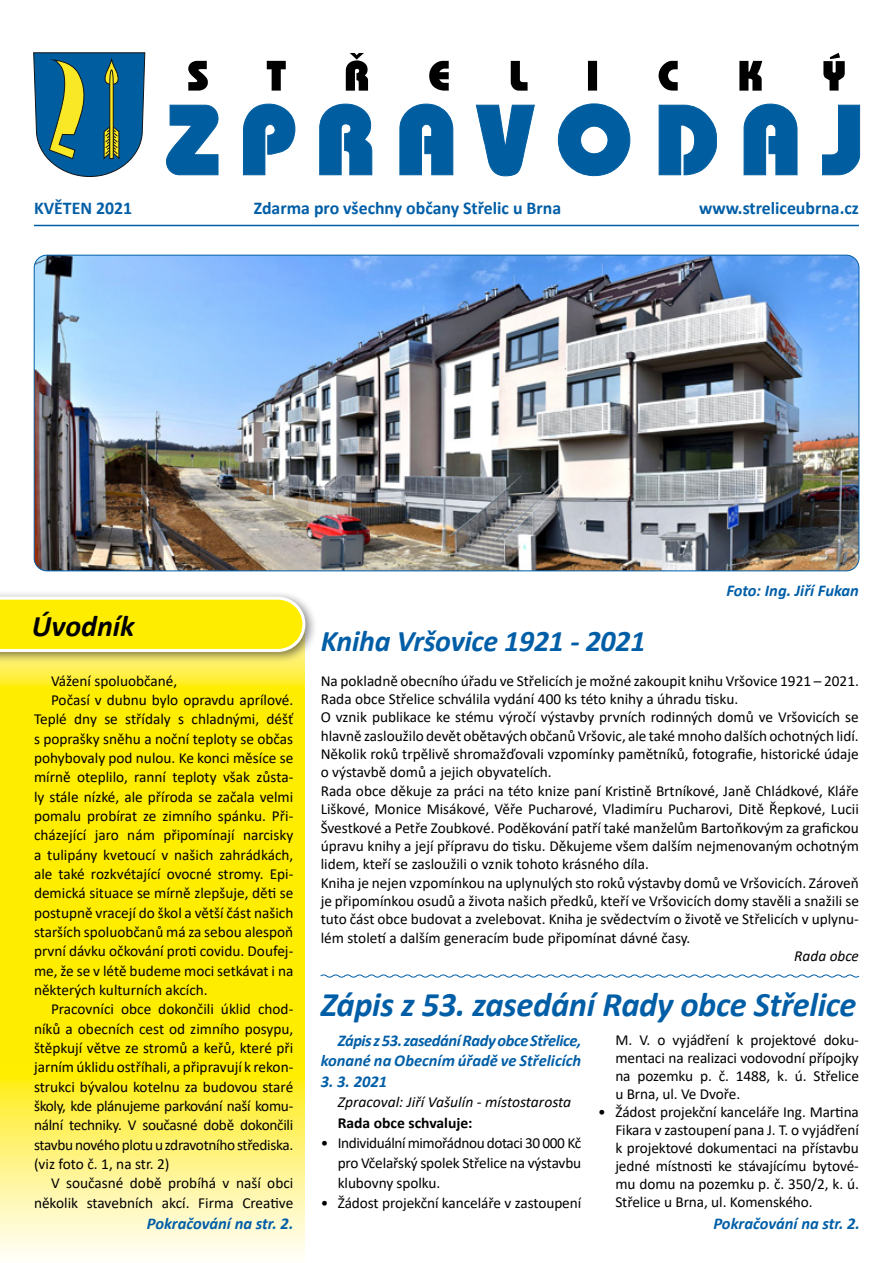
<style>
.page{position:relative;width:893px;height:1263px;background:#fff}
.page>*{position:absolute;margin:0;border:0;box-sizing:border-box;transform-origin:0 0}
.t1{font:italic 700 34.5px "Calibri";letter-spacing:-.01em;color:#005ea7}
.t2{font:italic 700 30px "Calibri";letter-spacing:-.01em;color:#005ea7}
.t3{font:italic 700 30px "Calibri";color:#000}
.t4{font:700 18px "Calibri";color:#005ea7}
.t5{font:italic 700 16.5px/20.4px "Calibri";color:#005ea7;text-align:right}
.t6{font:15.3px/18.3px "Calibri";color:#000;text-align:justify}
.t7{font:15.3px "Calibri";letter-spacing:-.02em;color:#000}
.t8{font:italic 15.3px "Calibri";color:#000}
.t9{font:700 15.3px "Calibri";color:#000}
</style>
<div class="page">
<svg style="left:0;top:664px;width:304px;height:594px;background:#ffef2c"></svg>
<div style="left:0;top:590px;width:317px;height:74px;background:#000;opacity:.5"></div>
<svg style="left:0;top:597px;width:305px;height:55px;background:#fdee1e"></svg>
<svg style="left:188px;top:53px;width:657px;height:38px"></svg>
<svg style="left:166px;top:104px;width:694px;height:72px"></svg>
<svg style="left:33px;top:52px;width:112px;height:125px;background:#407d8e"></svg>
<hr style="left:34px;top:225px;width:825px;height:1px;background:#005ea7">
<img style="left:34px;top:255px;width:825px;height:316px">
<svg style="left:320px;top:974px;width:540px;height:4px"></svg>
<p class="t4" style="left:34px;top:196px;width:100px">KVĚTEN 2021</p>
<p class="t4" style="left:254px;top:196px;width:309px">Zdarma pro všechny občany Střelic u Brna</p>
<p class="t4" style="left:699px;top:196px;width:161px">www.streliceubrna.cz</p>
<h2 class="t3" style="left:32px;top:604px;width:104px">Úvodník</h2>
<p class="t6" style="left:51px;top:671px;width:128px">Vážení spoluobčané,</p>
<p class="t6" style="left:51px;top:690px;width:244px">Počasí v dubnu bylo opravdu aprílové.</p>
<p class="t6" style="left:34px;top:710px;width:261px">Teplé dny se střídaly s chladnými, déšť</p>
<p class="t6" style="left:34px;top:729px;width:261px">s poprašky sněhu a noční teploty se občas</p>
<p class="t6" style="left:34px;top:748px;width:261px">pohybovaly pod nulou. Ke konci měsíce se</p>
<p class="t6" style="left:34px;top:768px;width:261px">mírně oteplilo, ranní teploty však zůsta-</p>
<p class="t6" style="left:34px;top:787px;width:261px">ly stále nízké, ale příroda se začala velmi</p>
<p class="t6" style="left:34px;top:806px;width:261px">pomalu probírat ze zimního spánku. Při-</p>
<p class="t6" style="left:34px;top:826px;width:261px">cházející jaro nám připomínají narcisky</p>
<p class="t6" style="left:34px;top:845px;width:261px">a tulipány kvetoucí v našich zahrádkách,</p>
<p class="t6" style="left:34px;top:864px;width:261px">ale také rozkvétající ovocné stromy. Epi-</p>
<p class="t6" style="left:34px;top:884px;width:261px">demická situace se mírně zlepšuje, děti se</p>
<p class="t6" style="left:34px;top:903px;width:261px">postupně vracejí do škol a větší část našich</p>
<p class="t6" style="left:34px;top:922px;width:261px">starších spoluobčanů má za sebou alespoň</p>
<p class="t6" style="left:34px;top:942px;width:261px">první dávku očkování proti covidu. Doufej-</p>
<p class="t6" style="left:34px;top:961px;width:261px">me, že se v létě budeme moci setkávat i na</p>
<p class="t6" style="left:34px;top:980px;width:175px">některých kulturních akcích.</p>
<p class="t6" style="left:51px;top:1000px;width:244px">Pracovníci obce dokončili úklid chod-</p>
<p class="t6" style="left:34px;top:1019px;width:261px">níků a obecních cest od zimního posypu,</p>
<p class="t6" style="left:34px;top:1038px;width:261px">štěpkují větve ze stromů a keřů, které při</p>
<p class="t6" style="left:34px;top:1058px;width:261px">jarním úklidu ostříhali, a připravují k rekon-</p>
<p class="t6" style="left:34px;top:1077px;width:261px">strukci bývalou kotelnu za budovou staré</p>
<p class="t7" style="left:34px;top:1095px;width:261px">školy, kde plánujeme parkování naší komu-</p>
<p class="t7" style="left:34px;top:1115px;width:261px">nální techniky. V současné době dokončili</p>
<p class="t7" style="left:34px;top:1134px;width:261px">stavbu nového plotu uzdravotního střediska.</p>
<p class="t6" style="left:34px;top:1154px;width:137px">(viz foto č. 1, na str. 2)</p>
<p class="t6" style="left:51px;top:1174px;width:244px">V současné době probíhá v naší obci</p>
<p class="t6" style="left:34px;top:1193px;width:261px">několik stavebních akcí. Firma Creative</p>
<h2 class="t2" style="left:321px;top:620px;width:326px">Kniha Vršovice 1921 - 2021</h2>
<p class="t5" style="left:726px;top:580px;width:134px">Foto: Ing. Jiří Fukan</p>
<p class="t6" style="left:321px;top:671px;width:540px;text-align:left">Na pokladně obecního úřadu ve Střelicích je možné zakoupit knihu Vršovice 1921 – 2021.<br>Rada obce Střelice schválila vydání 400 ks této knihy a úhradu tisku.<br>O vznik publikace ke stému výročí výstavby prvních rodinných domů ve Vršovicích se hlavně zasloužilo devět obětavých občanů Vršovic, ale také mnoho dalších ochotných lidí.<br>Několik roků trpělivě shromažďovali vzpomínky pamětníků, fotografie, historické údaje o výstavbě domů a jejich obyvatelích.<br>Rada obce děkuje za práci na této knize paní Kristině Brtníkové, Janě Chládkové, Kláře Liškové, Monice Misákové, Věře Pucharové, Vladimíru Pucharovi, Ditě Řepkové, Lucii Švestkové a Petře Zoubkové. Poděkování patří také manželům Bartoňkovým za grafickou úpravu knihy a její přípravu do tisku. Děkujeme všem dalším nejmenovaným ochotným lidem, kteří se zasloužili o vznik tohoto krásného díla.<br>Kniha je nejen vzpomínkou na uplynulých sto roků výstavby domů ve Vršovicích. Zároveň je připomínkou osudů a života našich předků, kteří ve Vršovicích domy stavěli a snažili se tuto část obce budovat a zvelebovat. Kniha je svědectvím o životě ve Střelicích v uplynu&shy;lém století a dalším generacím bude připomínat dávné časy.</p>
<p class="t8" style="left:794px;top:945px;width:66px">Rada obce</p>
<h1 class="t1" style="left:321px;top:980px;width:537px">Zápis z 53. zasedání Rady obce Střelice</h1>
<p class="t5" style="left:321px;top:1030px;width:262px">Zápis z53. zasedání Rady obce Střelice, konané na Obecním úřadě ve Střelicích</p>
<p class="t5" style="left:321px;top:1070px;width:68px">3. 3. 2021</p>
<p class="t8" style="left:338px;top:1091px;width:235px">Zpracoval: Jiří Vašulín - místostarosta</p>
<p class="t9" style="left:338px;top:1111px;width:136px">Rada obce schvaluje:</p>
<p class="t6" style="left:338px;top:1132px;width:245px;line-height:20.1px;text-indent:-17px">• Individuální mimořádnou dotaci 30 000 Kč pro Včelařský spolek Střelice na výstavbu klubovny spolku.</p>
<p class="t6" style="left:321px;top:1193px;width:262px">• Žádost projekční kanceláře v zastoupení</p>
<p class="t6" style="left:615px;top:1030px;width:245px">M. V. o vyjádření k projektové doku&shy;mentaci na realizaci vodovodní přípojky na pozemku p. č. 1488, k. ú. Střelice u Brna, ul. Ve Dvoře.</p>
<p class="t6" style="left:615px;top:1102px;width:245px;text-indent:-17px">• Žádost projekční kanceláře Ing. Martina Fikara v zastoupení pana J. T. o vyjádření k projektové dokumentaci na přístavbu jedné místnosti ke stávajícímu bytové&shy;mu domu na pozemku p. č. 350/2, k. ú.<br>Střelice u Brna, ul. Komenského.</p>
<p class="t5" style="left:147px;top:1212px;width:148px">Pokračování na str. 2.</p>
<p class="t5" style="left:713px;top:1212px;width:148px">Pokračování na str. 2.</p>
</div>
